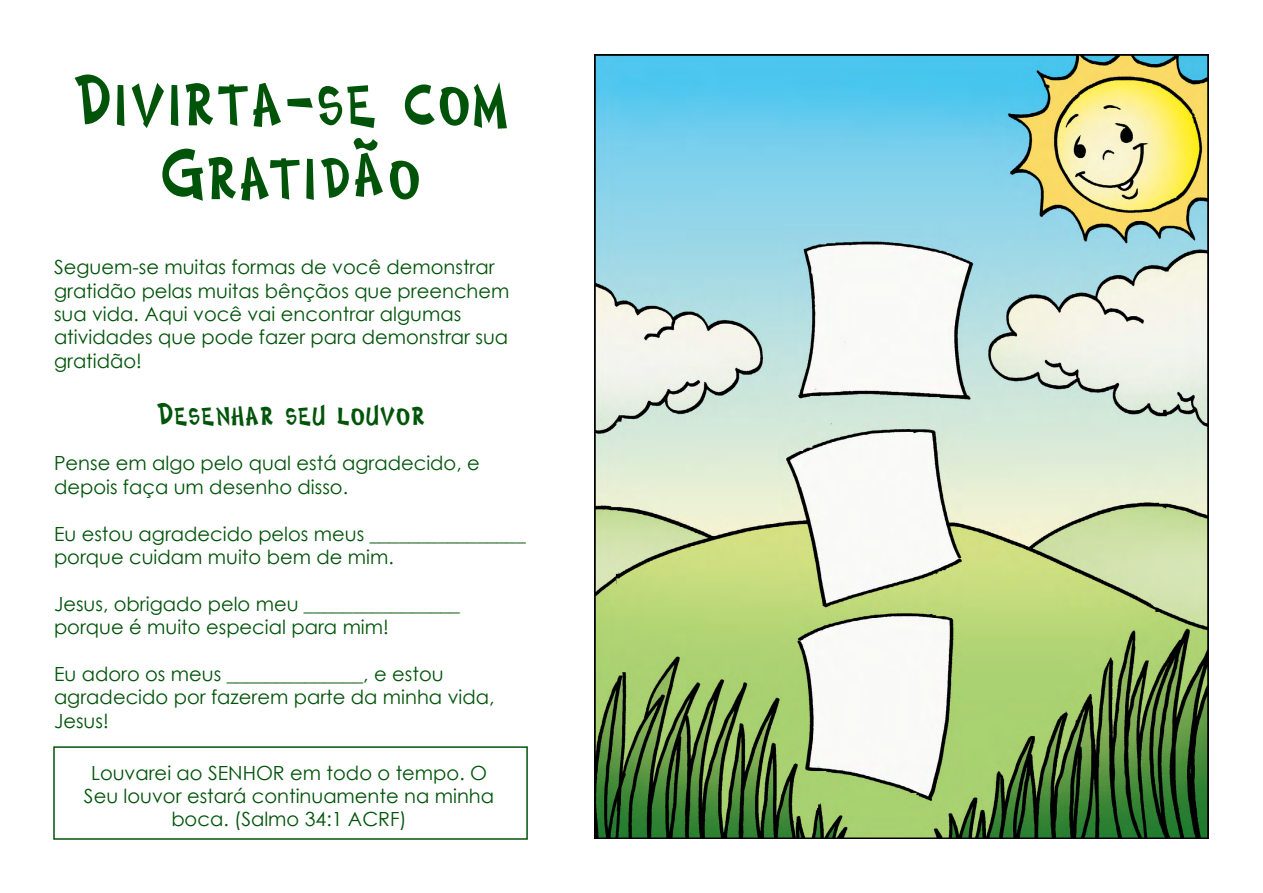
<style>
.page{position:relative;width:1263px;height:893px;background:#fff}
.page>*{position:absolute;margin:0;border:0;box-sizing:border-box;transform-origin:0 0}
.t1{font:61.5px/73.8px "Comic Book Two";color:#005409;text-align:center}
.t2{font:27px "Comic Book Two";color:#005409}
.t3{font:19.5px/23.4px "Century Gothic";color:#005409}
</style>
<div class="page">
<img style="left:595px;top:54px;width:614px;height:785px">
<div style="left:53px;top:746px;width:475px;height:94px;border:2px solid #005409"></div>
<p class="t1" style="left:72px;top:60px;width:439px">Divirta-se com<br>Gratidão</p>
<p class="t3" style="left:54px;top:255px;width:457px">Seguem-se muitas formas de você demonstrar gratidão pelas muitas bênçãos que preenchem sua vida. Aqui você vai encontrar algumas atividades que pode fazer para demonstrar sua gratidão!</p>
<p class="t2" style="left:156px;top:393px;width:271px">Desenhar seu louvor</p>
<p class="t3" style="left:54px;top:451px;width:427px">Pense em algo pelo qual está agradecido, e depois faça um desenho disso.</p>
<p class="t3" style="left:54px;top:521px;width:473px">Eu estou agradecido pelos meus ________________ porque cuidam muito bem de mim.</p>
<p class="t3" style="left:54px;top:592px;width:407px">Jesus, obrigado pelo meu ________________ porque é muito especial para mim!</p>
<p class="t3" style="left:54px;top:662px;width:442px">Eu adoro os meus ______________, e estou agradecido por fazerem parte da minha vida,<br>Jesus!</p>
<p class="t3" style="left:84px;top:761px;width:412px;text-align:center">Louvarei ao SENHOR em todo o tempo. O<br>Seu louvor estará continuamente na minha boca. (Salmo 34:1 ACRF)</p>
</div>
